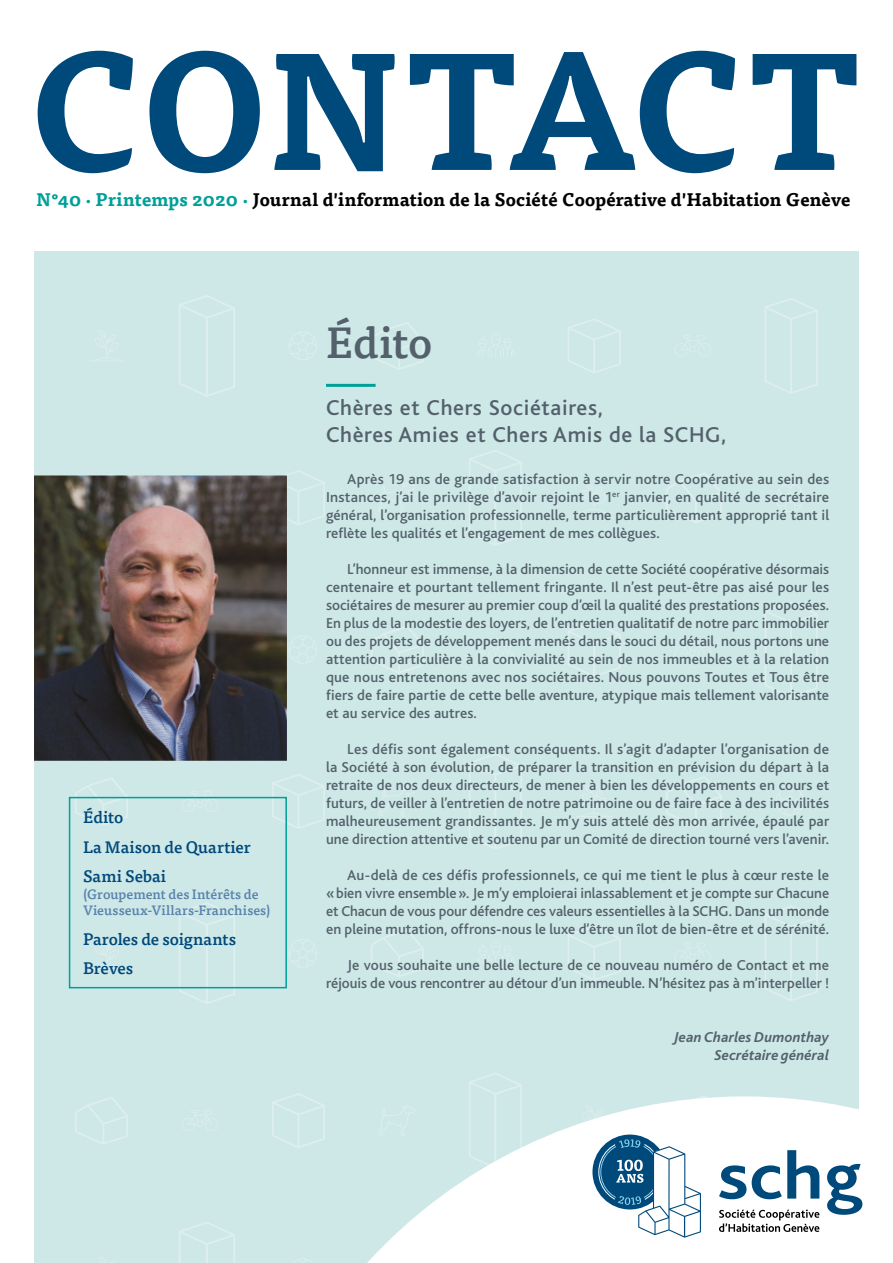
<style>
.page{position:relative;width:893px;height:1263px;background:#fff}
.page>*{position:absolute;margin:0;border:0;box-sizing:border-box;transform-origin:0 0}
.t1{font:700 163.5px "Tisa Pro";letter-spacing:-.02em;color:#00497b}
.t2{font:500 43.5px "Tisa Pro";letter-spacing:-.005em;color:#54616c}
.t3{font:500 22.5px/27px "Bliss";letter-spacing:.03em;color:#54616c}
.t4{font:700 18px "Tisa Pro";letter-spacing:.01em;color:#000}
.t5{font:500 16.5px/29.5px "Tisa Pro";letter-spacing:-.005em;color:#00497b}
.t6{font:500 15px/18px "Bliss";letter-spacing:.005em;color:#54616c;text-align:justify}
.t7{font:italic 700 15px/18px "Bliss";letter-spacing:.01em;color:#54616c;text-align:right}
.t8{font:500 13.5px/16.5px "Tisa Pro";color:#5983ac}
.s1{color:#009f98}
</style>
<div class="page">
<div style="left:34px;top:252px;width:825px;height:1011px;background:#cee8e7"></div>
<div style="left:69px;top:797px;width:218px;height:191px;border:2px solid #009f98"></div>
<hr style="left:326px;top:384px;width:50px;height:3px;background:#009f98">
<svg style="left:234px;top:1096px;width:629px;height:167px;fill:#fff"></svg>
<svg style="left:592px;top:1134px;width:75px;height:75px"></svg>
<svg style="left:719px;top:1209px;width:100px;height:23px;background:#bbb"></svg>
<svg style="left:827px;top:1164px;width:35px;height:51px;background:#7199b5"></svg>
<svg style="left:719px;top:1165px;width:27px;height:34px"></svg>
<svg style="left:752px;top:1150px;width:67px;height:49px;background:#9bb8cb"></svg>
<svg style="left:612px;top:1139px;width:89px;height:99px;background:#a6c0d2"></svg>
<img style="left:34px;top:475px;width:253px;height:286px">
<h1 class="t1" style="left:29px;top:-21px;width:835px">CONTACT</h1>
<p class="t4" style="left:36px;top:185px;width:816px"><span class="s1">N°40 </span><sup>.</sup> <span class="s1">Printemps 2020 </span><sup>.</sup> Journal d'information de la Société Coopérative d'Habitation Genève</p>
<p class="t5" style="left:83px;top:801px;width:169px">Édito<br>La Maison de Quartier<br>Sami Sebai</p>
<p class="t8" style="left:83px;top:885px;width:189px">(Groupement des Intérêts de<br>Vieusseux-Villars-Franchises)</p>
<p class="t5" style="left:83px;top:923px;width:154px">Paroles de soignants<br>Brèves</p>
<h2 class="t2" style="left:326px;top:309px;width:108px">Édito</h2>
<h3 class="t3" style="left:326px;top:394px;width:402px">Chères et Chers Sociétaires,<br>Chères Amies et Chers Amis de la SCHG,</h3>
<p class="t6" style="left:326px;top:471px;width:505px;text-indent:21px">Après 19 ans de grande satisfaction à servir notre Coopérative au sein des Instances, j’ai le privilège d’avoir rejoint le 1<sup>er</sup> janvier, en qualité de secrétaire général, l’organisation professionnelle, terme particulièrement approprié tant il reflète les qualités et l’engagement de mes collègues.</p>
<p class="t6" style="left:326px;top:561px;width:505px;text-indent:21px">L’honneur est immense, à la dimension de cette Société coopérative désormais centenaire et pourtant tellement fringante. Il n’est peut-être pas aisé pour les sociétaires de mesurer au premier coup d’œil la qualité des prestations proposées.<br>En plus de la modestie des loyers, de l’entretien qualitatif de notre parc immobilier ou des projets de développement menés dans le souci du détail, nous portons une attention particulière à la convivialité au sein de nos immeubles et à la relation que nous entretenons avec nos sociétaires. Nous pouvons Toutes et Tous être fiers de faire partie de cette belle aventure, atypique mais tellement valorisante et au service des autres.</p>
<p class="t6" style="left:326px;top:741px;width:505px;text-indent:21px">Les défis sont également conséquents. Il s’agit d’adapter l’organisation de la Société à son évolution, de préparer la transition en prévision du départ à la retraite de nos deux directeurs, de mener à bien les développements en cours et futurs, de veiller à l’entretien de notre patrimoine ou de faire face à des incivilités malheureusement grandissantes. Je m’y suis attelé dès mon arrivée, épaulé par une direction attentive et soutenu par un Comité de direction tourné vers l’avenir.</p>
<p class="t6" style="left:326px;top:867px;width:505px;text-indent:21px">Au-delà de ces défis professionnels, ce qui me tient le plus à cœur reste le «bien vivre ensemble». Je m’y emploierai inlassablement et je compte sur Chacune et Chacun de vous pour défendre ces valeurs essentielles à la SCHG. Dans un monde en pleine mutation, offrons-nous le luxe d’être un îlot de bien-être et de sérénité.</p>
<p class="t6" style="left:326px;top:957px;width:505px;text-align:right">Je vous souhaite une belle lecture de ce nouveau numéro de Contact et me réjouis de vous rencontrer au détour d’un immeuble. N’hésitez pas à m’interpeller !</p>
<p class="t7" style="left:674px;top:1029px;width:157px">Jean Charles Dumonthay<br>Secrétaire général</p>
</div>
